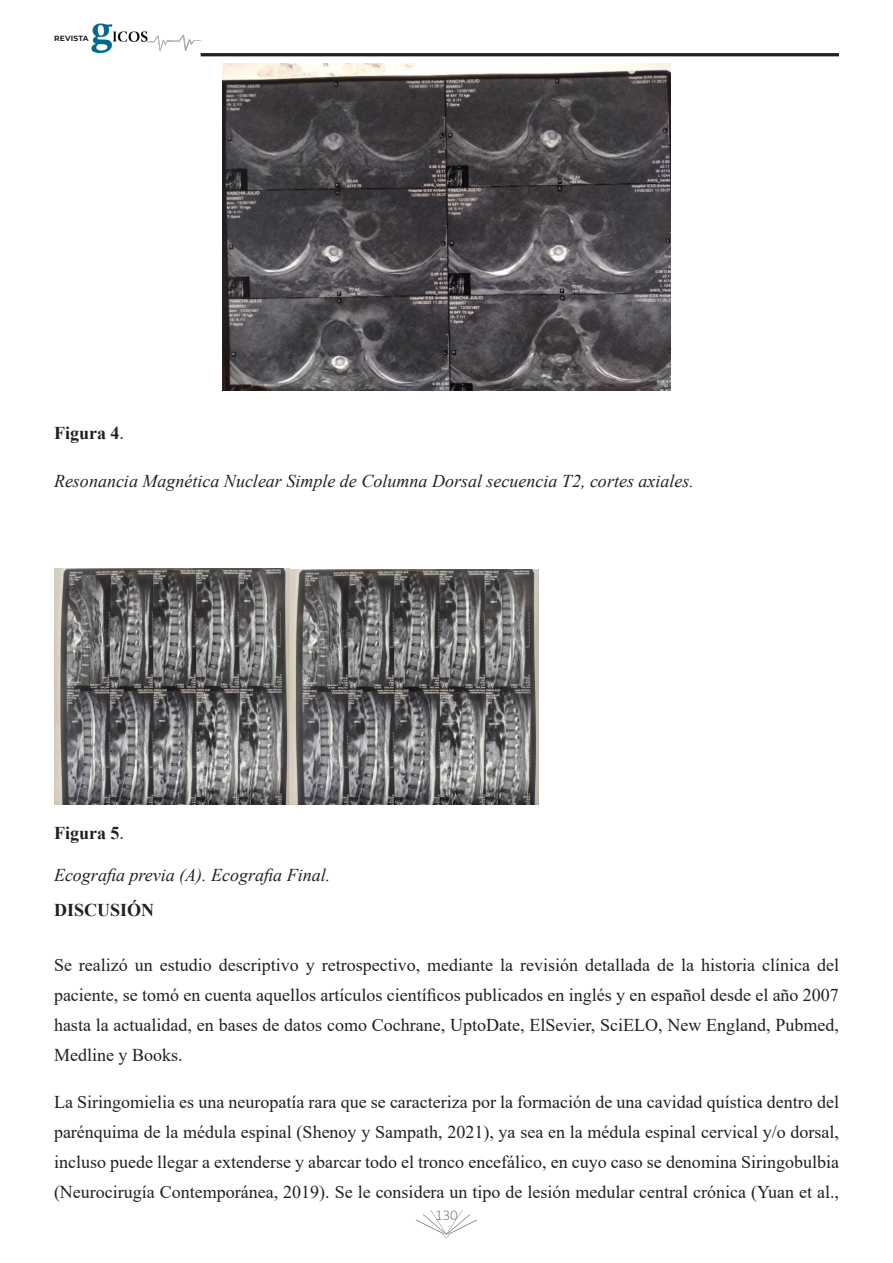
<style>
.page{position:relative;width:893px;height:1263px;background:#fff}
.page>*{position:absolute;margin:0;border:0;box-sizing:border-box;transform-origin:0 0}
.TRABAJO_TITULACION_T{font:18px/30px "Times New Roman";color:#231f20;text-align:justify}
.TRABAJO_TITULACION_T-2{font:italic 18px "Times New Roman";color:#231f20}
.paragraph{font:italic 18px "Times New Roman";color:#231f20}
.TRABAJO_TITULACION_T-3{font:700 18px "Times New Roman";color:#231f20}
.paragraph-2{font:700 18px "Times New Roman";color:#231f20}
.t1{font:300 15px "Calibri";color:#808285}
.t2{font:700 7.5px "Montserrat";letter-spacing:.03em;color:#231f20}
.s1{font-weight:400}
</style>
<div class="page">
<svg style="left:416px;top:1210px;width:61px;height:28px"></svg>
<img style="left:91px;top:23px;width:110px;height:30px">
<hr style="left:201px;top:53px;width:638px;height:3px;background:#231f20">
<img style="left:222px;top:64px;width:449px;height:326px">
<img style="left:54px;top:569px;width:484px;height:236px">
<p class="t2" style="left:54px;top:33px;width:36px">REVISTA</p>
<p class="TRABAJO_TITULACION_T-3" style="left:54px;top:419px;width:71px">Figura 4<span class="s1">.</span></p>
<p class="TRABAJO_TITULACION_T-2" style="left:54px;top:468px;width:641px">Resonancia Magnética Nuclear Simple de Columna Dorsal secuencia T2, cortes axiales.</p>
<p class="paragraph-2" style="left:54px;top:820px;width:71px">Figura 5<span class="s1">.</span></p>
<p class="paragraph" style="left:54px;top:863px;width:278px">Ecografia previa (A). Ecografia Final.</p>
<p class="TRABAJO_TITULACION_T-3" style="left:54px;top:897px;width:102px">DISCUSIÓN</p>
<p class="TRABAJO_TITULACION_T" style="left:54px;top:950px;width:786px">Se realizó un estudio descriptivo y retrospectivo, mediante la revisión detallada de la historia clínica del paciente, se tomó en cuenta aquellos artículos científicos publicados en inglés y en español desde el año 2007 hasta la actualidad, en bases de datos como Cochrane, UptoDate, ElSevier, SciELO, New England, Pubmed, Medline y Books.</p>
<p class="TRABAJO_TITULACION_T" style="left:54px;top:1087px;width:786px">La Siringomielia es una neuropatía rara que se caracteriza por la formación de una cavidad quística dentro del parénquima de la médula espinal (Shenoy y Sampath, 2021), ya sea en la médula espinal cervical y/o dorsal, incluso puede llegar a extenderse y abarcar todo el tronco encefálico, en cuyo caso se denomina Siringobulbia (Neurocirugía Contemporánea, 2019). Se le considera un tipo de lesión medular central crónica (Yuan et al.,</p>
<p class="t1" style="left:435px;top:1206px;width:24px">130</p>
</div>
